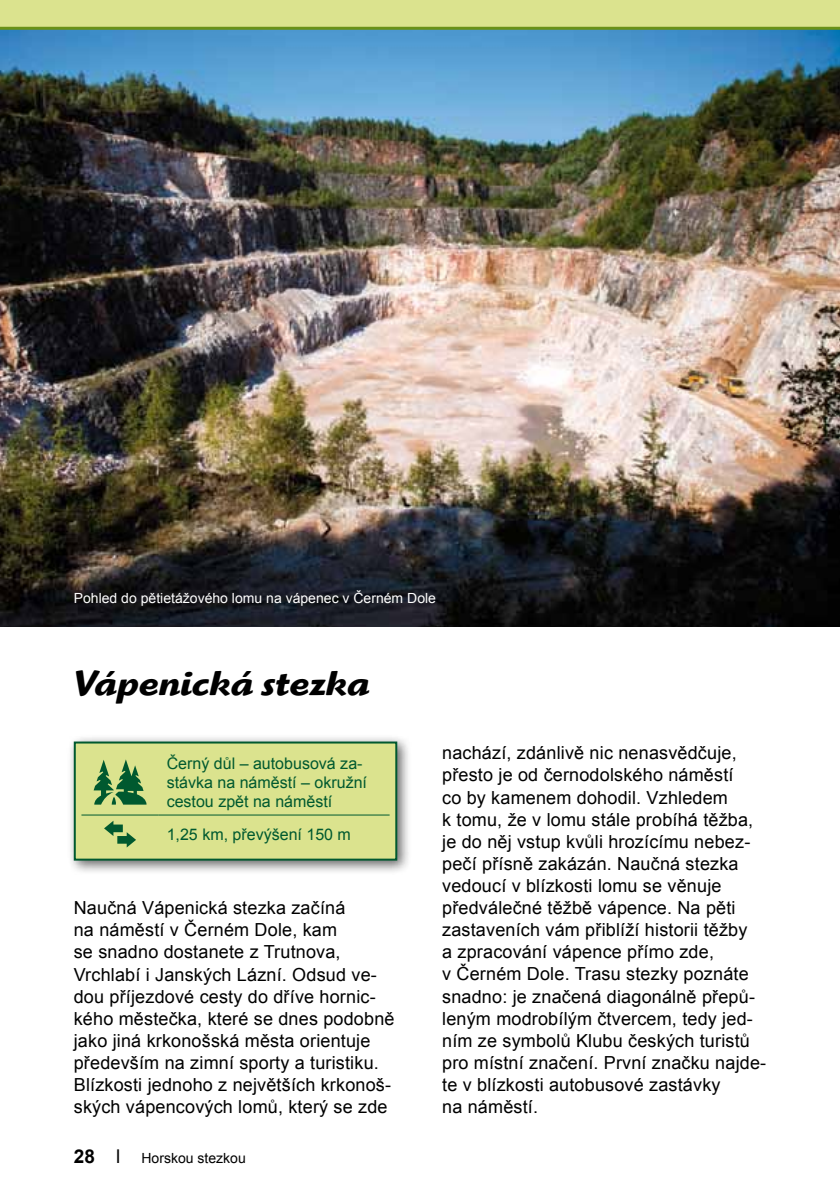
<style>
.page{position:relative;width:840px;height:1191px;background:#fff}
.page>*{position:absolute;margin:0;border:0;box-sizing:border-box;transform-origin:0 0}
.t1{font:italic 700 36px "Highlander Itc TEE";letter-spacing:.01em;color:#000}
.t2{font:18px/22.2px "Arial";letter-spacing:.01em;color:#000}
.t3{font:16px/19.2px "Arial";color:#00592f}
.t4{font:14px "Arial";color:#fff}
.t5{font:14px "Arial";color:#000}
.s1{font-weight:700;font-size:19px}
.s2{font-size:19px}
</style>
<div class="page">
<img style="left:0;top:30px;width:839px;height:596px">
<div style="left:0;top:0;width:839px;height:28px;background:#dbe38e"></div>
<hr style="left:0;top:27px;width:839px;height:3px;background:#699118">
<div style="left:67px;top:734px;width:345px;height:141px;background:#000;opacity:.6"></div>
<div style="left:75px;top:742px;width:321px;height:117px;background:#dbe38e"></div>
<hr style="left:159px;top:814px;width:230px;height:1px;background:#00592f">
<svg style="left:81px;top:759px;width:78px;height:89px"></svg>
<div style="left:74px;top:741px;width:323px;height:119px;border:2px solid #00592f"></div>
<p class="t4" style="left:74px;top:589px;width:363px">Pohled do pětietážového lomu na vápenec v Černém Dole</p>
<h1 class="t1" style="left:74px;top:661px;width:297px">Vápenická stezka</h1>
<p class="t3" style="left:167px;top:753px;width:202px">Černý důl – autobusová za&shy;stávka na náměstí – okružní cestou zpět na náměstí</p>
<p class="t3" style="left:167px;top:825px;width:186px">1,25 km, převýšení 150 m</p>
<p class="t2" style="left:74px;top:897px;width:322px">Naučná Vápenická stezka začíná<br>na náměstí v Černém Dole, kam<br>se snadno dostanete z Trutnova, Vrchlabí i Janských Lázní. Odsud ve&shy;dou příjezdové cesty do dříve hornic&shy;kého městečka, které se dnes podobně jako jiná krkonošská města orientuje především na zimní sporty a turistiku.<br>Blízkosti jednoho z největších krkonoš&shy;ských vápencových lomů, který se zde</p>
<p class="t5" style="left:74px;top:1148px;width:173px"><span class="s1">28</span> <span class="s2">l</span> Horskou stezkou</p>
<p class="t2" style="left:442px;top:742px;width:325px">nachází, zdánlivě nic nenasvědčuje, přesto je od černodolského náměstí<br>co by kamenem dohodil. Vzhledem<br>k tomu, že v lomu stále probíhá těžba, je do něj vstup kvůli hrozícímu nebez&shy;pečí přísně zakázán. Naučná stezka vedoucí v blízkosti lomu se věnuje předválečné těžbě vápence. Na pěti zastaveních vám přiblíží historii těžby<br>a zpracování vápence přímo zde,<br>v Černém Dole. Trasu stezky poznáte snadno: je značená diagonálně přepů&shy;leným modrobílým čtvercem, tedy jed&shy;ním ze symbolů Klubu českých turistů pro místní značení. První značku najde&shy;te v blízkosti autobusové zastávky<br>na náměstí.</p>
</div>
